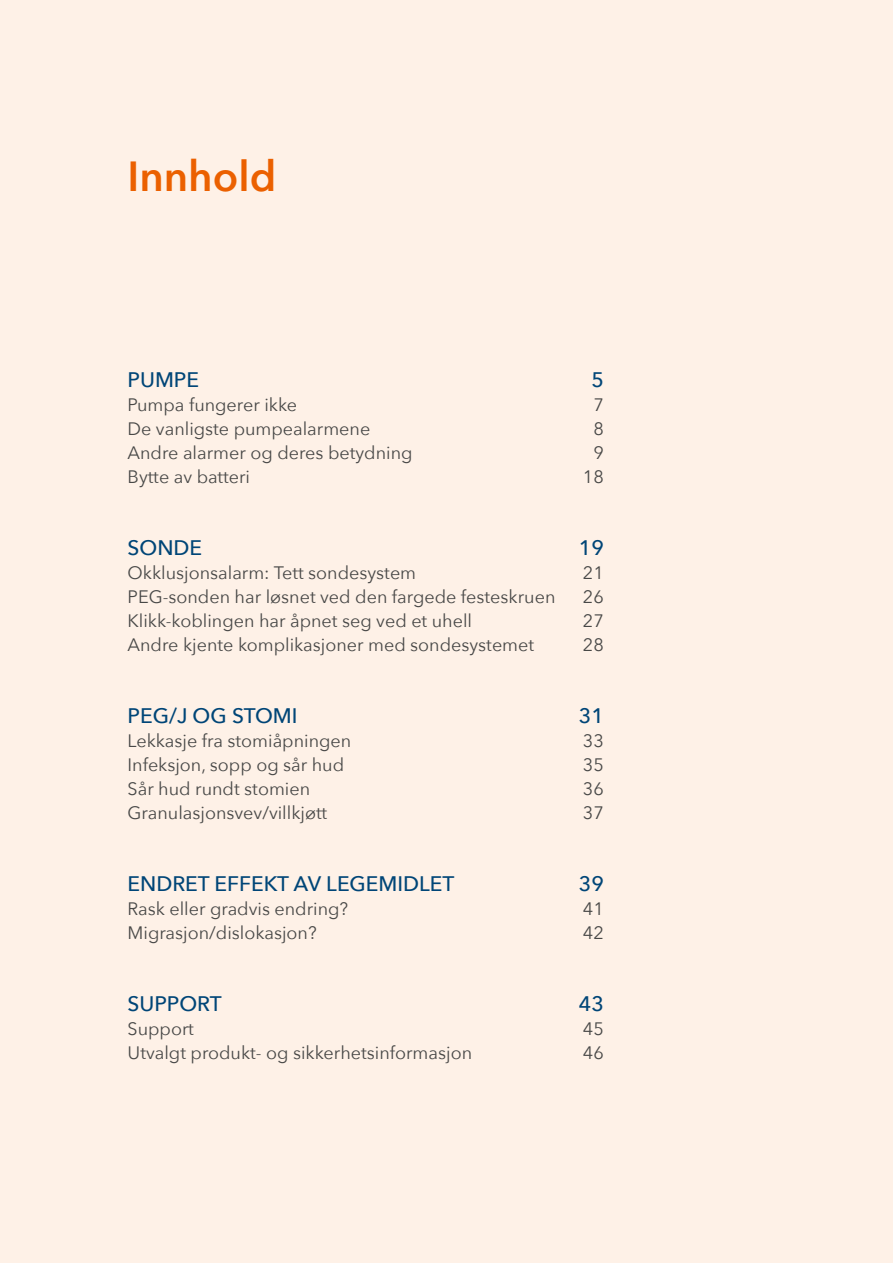
<style>
.page{position:relative;width:893px;height:1263px;background:#fef1e7}
.page>*{position:absolute;margin:0;border:0;box-sizing:border-box;transform-origin:0 0}
.t1{font:600 42px "Avenir Next";color:#eb6000}
.t2{font:500 21px "Avenir Next";color:#004577}
.t3{font:18px "Avenir Next";color:#484847}
</style>
<div class="page">
<h1 class="t1" style="left:128px;top:140px;width:150px">Innhold</h1>
<p class="t2" style="left:128px;top:361px;width:73px">PUMPE</p>
<p class="t2" style="left:591px;top:361px;width:14px">5</p>
<p class="t3" style="left:128px;top:389px;width:171px">Pumpa fungerer ikke</p>
<p class="t3" style="left:593px;top:389px;width:12px">7</p>
<p class="t3" style="left:128px;top:413px;width:244px">De vanligste pumpealarmene</p>
<p class="t3" style="left:593px;top:413px;width:12px">8</p>
<p class="t3" style="left:128px;top:437px;width:286px">Andre alarmer og deres betydning</p>
<p class="t3" style="left:593px;top:437px;width:12px">9</p>
<p class="t3" style="left:128px;top:461px;width:124px">Bytte av batteri</p>
<p class="t3" style="left:583px;top:461px;width:22px">18</p>
<p class="t2" style="left:128px;top:529px;width:76px">SONDE</p>
<p class="t2" style="left:579px;top:529px;width:26px">19</p>
<p class="t3" style="left:128px;top:557px;width:290px">Okklusjonsalarm: Tett sondesystem</p>
<p class="t3" style="left:583px;top:557px;width:22px">21</p>
<p class="t3" style="left:128px;top:581px;width:429px">PEG-sonden har løsnet ved den fargede festeskruen</p>
<p class="t3" style="left:583px;top:581px;width:22px">26</p>
<p class="t3" style="left:128px;top:605px;width:346px">Klikk-koblingen har åpnet seg ved et uhell</p>
<p class="t3" style="left:583px;top:605px;width:22px">27</p>
<p class="t3" style="left:128px;top:629px;width:408px">Andre kjente komplikasjoner med sondesystemet</p>
<p class="t3" style="left:583px;top:629px;width:22px">28</p>
<p class="t2" style="left:128px;top:697px;width:171px">PEG/J OG STOMI</p>
<p class="t2" style="left:579px;top:697px;width:26px">31</p>
<p class="t3" style="left:128px;top:725px;width:225px">Lekkasje fra stomiåpningen</p>
<p class="t3" style="left:583px;top:725px;width:22px">33</p>
<p class="t3" style="left:128px;top:749px;width:218px">Infeksjon, sopp og sår hud</p>
<p class="t3" style="left:583px;top:749px;width:22px">35</p>
<p class="t3" style="left:128px;top:773px;width:184px">Sår hud rundt stomien</p>
<p class="t3" style="left:583px;top:773px;width:22px">36</p>
<p class="t3" style="left:128px;top:797px;width:201px">Granulasjonsvev/villkjøtt</p>
<p class="t3" style="left:583px;top:797px;width:22px">37</p>
<p class="t2" style="left:128px;top:865px;width:328px">ENDRET EFFEKT AV LEGEMIDLET</p>
<p class="t2" style="left:579px;top:865px;width:26px">39</p>
<p class="t3" style="left:128px;top:893px;width:222px">Rask eller gradvis endring?</p>
<p class="t3" style="left:583px;top:893px;width:22px">41</p>
<p class="t3" style="left:128px;top:917px;width:191px">Migrasjon/dislokasjon?</p>
<p class="t3" style="left:583px;top:917px;width:22px">42</p>
<p class="t2" style="left:128px;top:985px;width:96px">SUPPORT</p>
<p class="t2" style="left:579px;top:985px;width:26px">43</p>
<p class="t3" style="left:128px;top:1013px;width:68px">Support</p>
<p class="t3" style="left:583px;top:1013px;width:22px">45</p>
<p class="t3" style="left:128px;top:1037px;width:346px">Utvalgt produkt- og sikkerhetsinformasjon</p>
<p class="t3" style="left:583px;top:1037px;width:22px">46</p>
</div>
